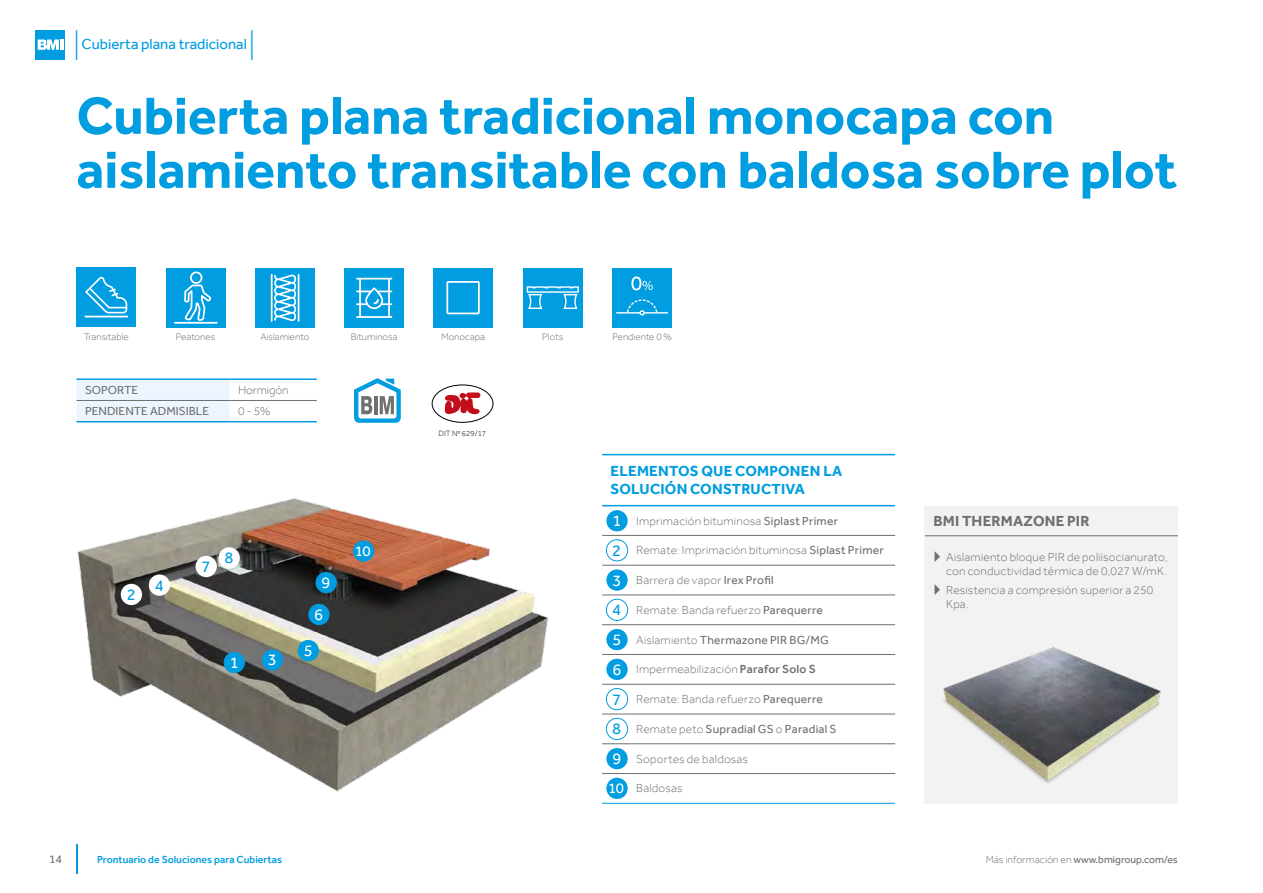
<style>
.page{position:relative;width:1263px;height:893px;background:#fff}
.page>*{position:absolute;margin:0;border:0;box-sizing:border-box;transform-origin:0 0}
.t1{font:700 54px/54px "Effra";color:#009de0}
.t2{font:16.5px "Effra";color:#fff}
.t3{font:16.5px "Effra";color:#009de0}
.t4{font:700 15px/18px "Effra";letter-spacing:.015em;color:#009de0}
.t5{font:15px "Effra";color:#009de0}
.t6{font:700 15px "Effra";letter-spacing:.015em;color:#6f6f6e}
.t7{font:15px "Effra";color:#fff}
.t8{font:300 12px/14.4px "Effra";letter-spacing:.015em;color:#6f6f6e}
.t9{font:12px "Effra";letter-spacing:.005em;color:#6f6f6e}
.t10{font:300 12px "Effra";letter-spacing:-.01em;color:#6f6f6e}
.t11{font:500 10.5px "Effra";color:#009de0}
.t12{font:10.5px "Effra";color:#6f6f6e}
.t13{font:300 9.9px "Effra";color:#6f6f6e}
.t14{font:300 7.8px "Effra";color:#000}
.s1{font-weight:300;font-size:29.7px}
.s2{font-weight:400;font-size:16.5px;color:#fff}
.s3{font-weight:400}
.s4{font-weight:400;font-size:16.5px;color:#009de0}
.s5{font-size:16.5px;color:#fff}
.s6{font-weight:300}
.s7{font-weight:500}
.s8{font-size:16.5px;color:#009de0}
.s9{font-weight:400;font-size:15px;color:#fff}
</style>
<div class="page">
<hr style="left:77px;top:844px;width:1px;height:30px;background:#009de0">
<div style="left:36px;top:30px;width:29px;height:30px;background:#009de0"></div>
<svg style="left:38px;top:40px;width:25px;height:10px"></svg>
<div style="left:925px;top:506px;width:253px;height:30px;background:#f2f2f2"></div>
<div style="left:925px;top:536px;width:253px;height:268px;background:#f2f2f2"></div>
<hr style="left:925px;top:535px;width:253px;height:1px;background:#6f6f6e">
<div style="left:77px;top:380px;width:153px;height:41px;background:#edf6fe"></div>
<hr style="left:77px;top:378px;width:153px;height:2px;background:#009de0">
<hr style="left:230px;top:378px;width:87px;height:2px;background:#009de0">
<hr style="left:77px;top:400px;width:153px;height:1px;background:#6f6f6e">
<hr style="left:230px;top:400px;width:87px;height:1px;background:#6f6f6e">
<hr style="left:77px;top:421px;width:153px;height:1px;background:#009de0">
<hr style="left:230px;top:421px;width:87px;height:1px;background:#009de0">
<div style="left:255px;top:268px;width:60px;height:60px;background:#009de0"></div>
<svg style="left:274px;top:274px;width:22px;height:47px"></svg>
<hr style="left:271px;top:274px;width:2px;height:48px;background:#fff">
<hr style="left:298px;top:274px;width:1px;height:48px;background:#fff">
<div style="left:344px;top:268px;width:60px;height:60px;background:#009de0"></div>
<svg style="left:356px;top:278px;width:36px;height:40px"></svg>
<hr style="left:602px;top:454px;width:30px;height:1px;background:#009de0">
<hr style="left:632px;top:454px;width:263px;height:1px;background:#009de0">
<hr style="left:602px;top:505px;width:30px;height:1px;background:#009de0">
<hr style="left:632px;top:505px;width:263px;height:1px;background:#009de0">
<hr style="left:602px;top:803px;width:30px;height:1px;background:#009de0">
<hr style="left:632px;top:803px;width:263px;height:1px;background:#009de0">
<hr style="left:602px;top:535px;width:30px;height:1px;background:#6f6f6e">
<hr style="left:632px;top:535px;width:263px;height:1px;background:#6f6f6e">
<hr style="left:602px;top:565px;width:30px;height:1px;background:#6f6f6e">
<hr style="left:632px;top:565px;width:263px;height:1px;background:#6f6f6e">
<hr style="left:602px;top:595px;width:30px;height:1px;background:#6f6f6e">
<hr style="left:632px;top:595px;width:263px;height:1px;background:#6f6f6e">
<hr style="left:602px;top:624px;width:30px;height:1px;background:#6f6f6e">
<hr style="left:632px;top:624px;width:263px;height:1px;background:#6f6f6e">
<hr style="left:602px;top:654px;width:30px;height:1px;background:#6f6f6e">
<hr style="left:632px;top:654px;width:263px;height:1px;background:#6f6f6e">
<hr style="left:602px;top:684px;width:30px;height:1px;background:#6f6f6e">
<hr style="left:632px;top:684px;width:263px;height:1px;background:#6f6f6e">
<hr style="left:602px;top:714px;width:30px;height:1px;background:#6f6f6e">
<hr style="left:632px;top:714px;width:263px;height:1px;background:#6f6f6e">
<hr style="left:602px;top:743px;width:30px;height:1px;background:#6f6f6e">
<hr style="left:632px;top:743px;width:263px;height:1px;background:#6f6f6e">
<hr style="left:602px;top:773px;width:30px;height:1px;background:#6f6f6e">
<hr style="left:632px;top:773px;width:263px;height:1px;background:#6f6f6e">
<div style="left:606px;top:510px;width:22px;height:21px;background:#009de0;border-radius:50%"></div>
<div style="left:606px;top:539px;width:22px;height:22px;border:1px solid #009de0;border-radius:50%"></div>
<div style="left:606px;top:569px;width:22px;height:22px;background:#009de0;border-radius:50%"></div>
<div style="left:606px;top:599px;width:22px;height:22px;border:1px solid #009de0;border-radius:50%"></div>
<div style="left:606px;top:629px;width:22px;height:21px;background:#009de0;border-radius:50%"></div>
<div style="left:606px;top:659px;width:22px;height:21px;background:#009de0;border-radius:50%"></div>
<div style="left:606px;top:688px;width:22px;height:22px;border:1px solid #009de0;border-radius:50%"></div>
<div style="left:606px;top:718px;width:22px;height:22px;border:1px solid #009de0;border-radius:50%"></div>
<div style="left:606px;top:748px;width:22px;height:21px;background:#009de0;border-radius:50%"></div>
<div style="left:606px;top:778px;width:22px;height:21px;background:#009de0;border-radius:50%"></div>
<img style="left:77px;top:498px;width:472px;height:294px">
<div style="left:224px;top:652px;width:21px;height:21px;background:#009de0;border-radius:50%"></div>
<div style="left:262px;top:649px;width:21px;height:22px;background:#009de0;border-radius:50%"></div>
<div style="left:298px;top:640px;width:21px;height:21px;background:#009de0;border-radius:50%"></div>
<div style="left:308px;top:604px;width:22px;height:21px;background:#009de0;border-radius:50%"></div>
<div style="left:121px;top:584px;width:21px;height:21px;background:#fff;border-radius:50%"></div>
<div style="left:149px;top:574px;width:21px;height:22px;background:#fff;border-radius:50%"></div>
<div style="left:196px;top:556px;width:21px;height:21px;background:#fff;border-radius:50%"></div>
<div style="left:219px;top:547px;width:21px;height:21px;background:#fff;border-radius:50%"></div>
<div style="left:315px;top:572px;width:22px;height:21px;background:#009de0;border-radius:50%"></div>
<div style="left:353px;top:540px;width:21px;height:22px;background:#009de0;border-radius:50%"></div>
<div style="left:77px;top:267px;width:59px;height:60px;background:#009de0"></div>
<svg style="left:85px;top:277px;width:42px;height:36px"></svg>
<hr style="left:84px;top:316px;width:44px;height:1px;background:#fff">
<div style="left:166px;top:268px;width:60px;height:59px;background:#009de0"></div>
<hr style="left:174px;top:322px;width:44px;height:2px;background:#fff">
<svg style="left:184px;top:271px;width:27px;height:50px"></svg>
<div style="left:433px;top:268px;width:60px;height:59px;background:#009de0"></div>
<svg style="left:446px;top:281px;width:34px;height:33px"></svg>
<div style="left:523px;top:268px;width:60px;height:59px;background:#009de0"></div>
<svg style="left:527px;top:286px;width:52px;height:23px"></svg>
<div style="left:432px;top:385px;width:61px;height:38px;border:1px solid #000;border-radius:50%"></div>
<svg style="left:444px;top:392px;width:36px;height:22px"></svg>
<div style="left:612px;top:268px;width:60px;height:59px;background:#009de0"></div>
<svg style="left:631px;top:277px;width:22px;height:13px"></svg>
<hr style="left:616px;top:312px;width:52px;height:2px;background:#fff">
<svg style="left:627px;top:299px;width:30px;height:16px"></svg>
<svg style="left:354px;top:378px;width:47px;height:45px"></svg>
<img style="left:943px;top:647px;width:218px;height:137px">
<p class="t5" style="left:73px;top:35px;width:183px"><span class="s1">|</span>Cubierta plana tradicional<span class="s1">|</span></p>
<h1 class="t1" style="left:77px;top:88px;width:1102px">Cubierta plana tradicional monocapa con aislamiento transitable con baldosa sobre plot</h1>
<p class="t13" style="left:84px;top:331px;width:47px">Transitable</p>
<p class="t13" style="left:176px;top:331px;width:41px">Peatones</p>
<p class="t13" style="left:441px;top:331px;width:45px">Monocapa</p>
<p class="t13" style="left:542px;top:331px;width:23px">Plots</p>
<p class="t13" style="left:260px;top:331px;width:50px">Aislamiento</p>
<p class="t13" style="left:351px;top:331px;width:48px">Bituminosa</p>
<p class="t9" style="left:85px;top:383px;width:55px">SOPORTE</p>
<p class="t10" style="left:238px;top:383px;width:52px">Hormigón</p>
<p class="t9" style="left:85px;top:404px;width:126px">PENDIENTE ADMISIBLE</p>
<p class="t8" style="left:238px;top:404px;width:34px">0 - 5%</p>
<h2 class="t3" style="left:127px;top:585px;width:10px">2</h2>
<h2 class="t3" style="left:155px;top:575px;width:10px">4</h2>
<h2 class="t3" style="left:202px;top:557px;width:10px">7</h2>
<h2 class="t3" style="left:225px;top:548px;width:10px">8</h2>
<h2 class="t2" style="left:230px;top:653px;width:10px">1</h2>
<h2 class="t2" style="left:268px;top:650px;width:10px">3</h2>
<h2 class="t2" style="left:321px;top:573px;width:10px">9</h2>
<h2 class="t2" style="left:314px;top:605px;width:10px">6</h2>
<h2 class="t2" style="left:304px;top:641px;width:10px">5</h2>
<p class="t7" style="left:355px;top:542px;width:17px">10</p>
<p class="t14" style="left:439px;top:429px;width:49px">DIT Nº 629/17</p>
<p class="t13" style="left:612px;top:331px;width:61px">Pendiente 0 %</p>
<p class="t4" style="left:611px;top:462px;width:233px">ELEMENTOS QUE COMPONEN LA<br>SOLUCIÓN CONSTRUCTIVA</p>
<p class="t8" style="left:612px;top:513px;width:227px"><span class="s2">1</span> Imprimación bituminosa <span class="s3">Siplast Primer</span></p>
<p class="t8" style="left:612px;top:543px;width:273px"><span class="s4">2</span> Remate: Imprimación bituminosa <span class="s3">Siplast Primer</span></p>
<p class="t8" style="left:612px;top:573px;width:163px"><span class="s2">3</span> Barrera de vapor <span class="s3">Irex Profil</span></p>
<p class="t8" style="left:612px;top:602px;width:212px"><span class="s4">4</span> Remate: Banda refuerzo <span class="s3">Parequerre</span></p>
<p class="t9" style="left:612px;top:632px;width:218px"><span class="s5">5</span> <span class="s6">Aislamiento</span> Thermazone PIR BG/MG</p>
<p class="t8" style="left:612px;top:662px;width:205px"><span class="s2">6</span> Impermeabilización <span class="s7">Parafor Solo S</span></p>
<p class="t8" style="left:612px;top:692px;width:212px"><span class="s4">7</span> Remate: Banda refuerzo <span class="s3">Parequerre</span></p>
<p class="t9" style="left:612px;top:722px;width:226px"><span class="s8">8</span> <span class="s6">Remate peto</span> Supradial GS <span class="s6">o</span> Paradial S</p>
<p class="t8" style="left:612px;top:751px;width:137px"><span class="s2">9</span> Soportes de baldosas</p>
<p class="t8" style="left:608px;top:781px;width:76px"><span class="s9">10</span> Baldosas</p>
<p class="t6" style="left:933px;top:512px;width:158px">BMI THERMAZONE PIR</p>
<p class="t8" style="left:946px;top:549px;width:223px">Aislamiento bloque PIR de poliisocianurato, con conductividad térmica de 0,027 W/mK.</p>
<p class="t8" style="left:946px;top:582px;width:209px">Resistencia a compresión superior a 250<br>Kpa.</p>
<p class="t9" style="left:49px;top:852px;width:15px">14</p>
<p class="t11" style="left:97px;top:853px;width:186px">Prontuario de Soluciones para Cubiertas</p>
<p class="t12" style="left:986px;top:853px;width:194px"><span class="s6">Más información en</span> www.bmigroup.com/es</p>
</div>
